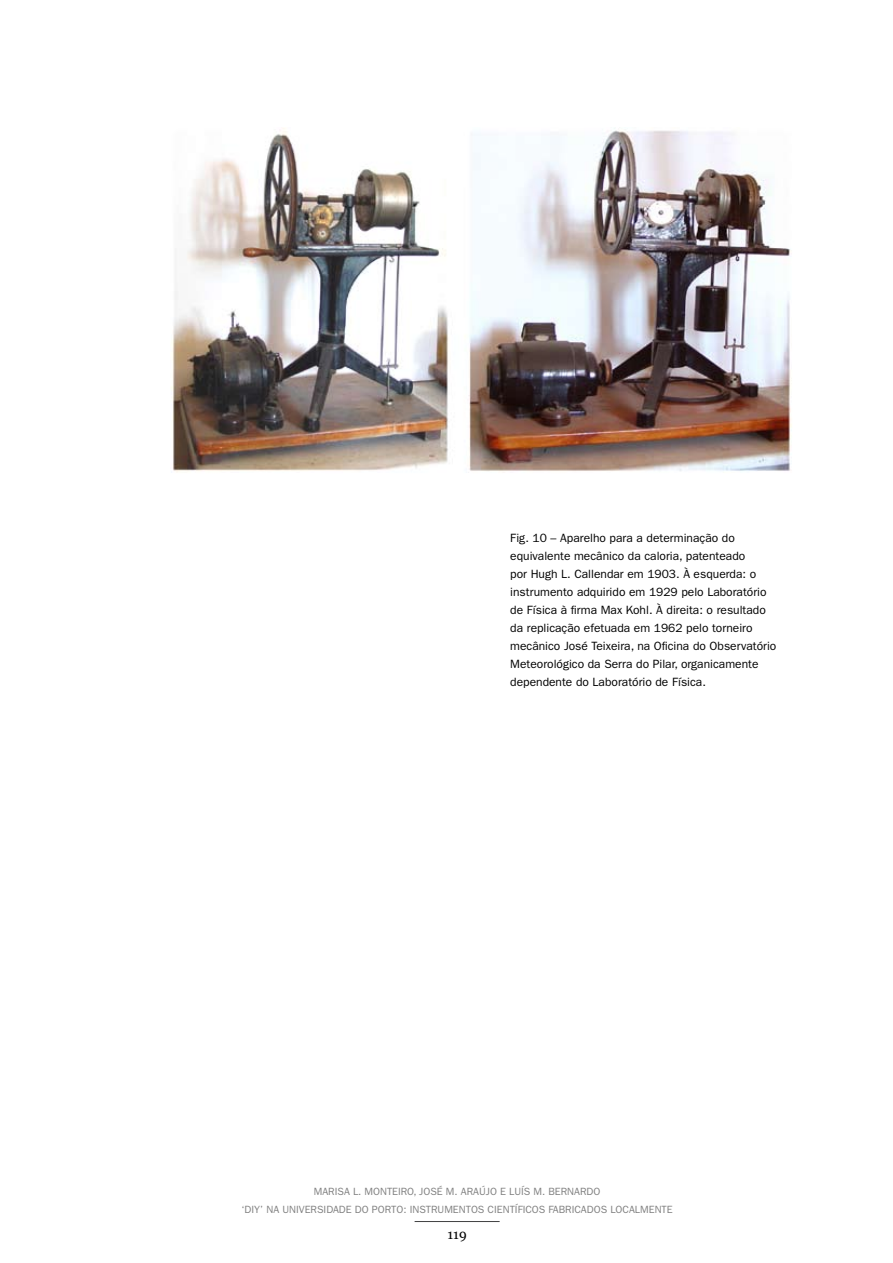
<style>
.page{position:relative;width:893px;height:1263px;background:#fff}
.page>*{position:absolute;margin:0;border:0;box-sizing:border-box;transform-origin:0 0}
.t1{font:13.5px "Georgia";color:#000}
.t2{font:12px/18px "ITC Franklin Gothic Std";color:#000}
.t3{font:10.5px/18px "ITC Franklin Gothic Std";color:#808080;text-align:center}
</style>
<div class="page">
<hr style="left:415px;top:1221px;width:85px;height:1px;background:#414142">
<img style="left:171px;top:128px;width:621px;height:344px">
<p class="t2" style="left:510px;top:529px;width:268px">Fig. 10 – Aparelho para a determinação do equivalente mecânico da caloria, patenteado<br>por Hugh L. Callendar em 1903. À esquerda: o instrumento adquirido em 1929 pelo Laboratório de Física à firma Max Kohl. À direita: o resultado da replicação efetuada em 1962 pelo torneiro mecânico José Teixeira, na Oficina do Observatório Meteorológico da Serra do Pilar, organicamente dependente do Laboratório de Física.</p>
<p class="t3" style="left:241px;top:1182px;width:433px">Marisa L. Montei ro, José M . Araújo E Lu ís M . Bernardo<br>‘DIY’ na Universidade do Porto: i nstru mentos ci entífi cos fabri cados localmente</p>
<p class="t1" style="left:447px;top:1227px;width:21px">119</p>
</div>
